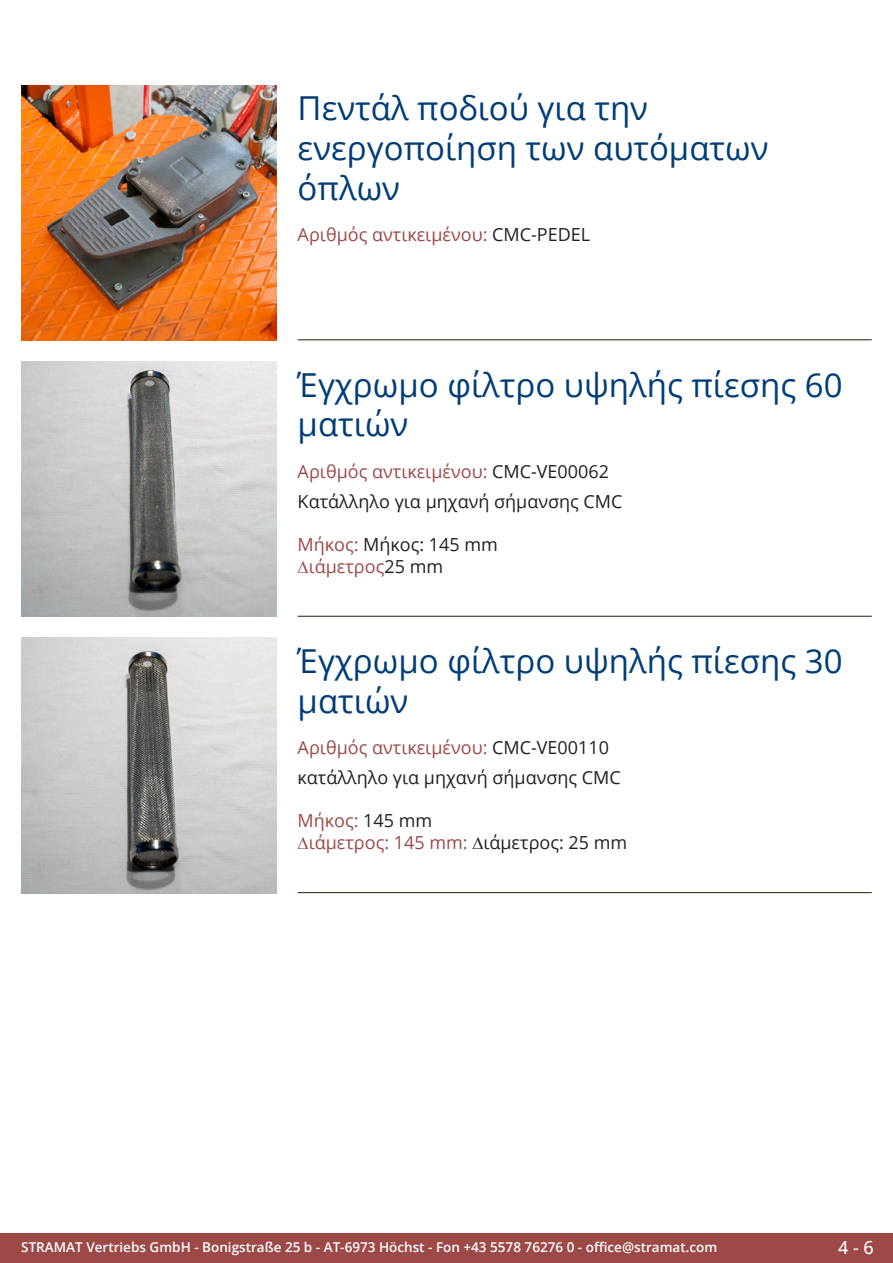
<style>
.page{position:relative;width:893px;height:1263px;background:#fff}
.page>*{position:absolute;margin:0;border:0;box-sizing:border-box;transform-origin:0 0}
.Produkttitel{font:33px/39.6px "Open Sans";color:#003d78}
.TechDaten_Überschrif{font:18px "Open Sans";color:#9c4948}
.Beschreibung_Text{font:18px/21.6px "Open Sans";color:#231f20}
.Beschreibung_Text-2{font:18px/21.6px "Open Sans";color:#9c4948}
.t1{font:500 18px "Open Sans";color:#fff}
.t2{font:600 13.5px "Open Sans";color:#fff}
.s1{color:#231f20}
.s2{color:#9c4948}
</style>
<div class="page">
<div style="left:0;top:1233px;width:893px;height:30px;background:#9c4948"></div>
<hr style="left:298px;top:340px;width:574px;height:1px;background:#201d08">
<hr style="left:298px;top:616px;width:574px;height:1px;background:#201d08">
<hr style="left:298px;top:892px;width:574px;height:1px;background:#201d08">
<img style="left:21px;top:85px;width:255px;height:255px">
<img style="left:21px;top:361px;width:255px;height:256px">
<img style="left:21px;top:638px;width:255px;height:255px">
<p class="Produkttitel" style="left:298px;top:88px;width:472px">Πεντάλ ποδιού για την ενεργοποίηση των αυτόματων όπλων</p>
<p class="TechDaten_Überschrif" style="left:298px;top:222px;width:294px">Αριθμός αντικειμένου: <span class="s1">CMC-PEDEL</span></p>
<p class="Produkttitel" style="left:298px;top:364px;width:546px">Έγχρωμο φίλτρο υψηλής πίεσης 60 ματιών</p>
<p class="TechDaten_Überschrif" style="left:298px;top:459px;width:313px">Αριθμός αντικειμένου: <span class="s1">CMC-VE00062</span></p>
<p class="Beschreibung_Text" style="left:298px;top:490px;width:326px">Κατάλληλο για μηχανή σήμανσης CMC</p>
<p class="Beschreibung_Text" style="left:309px;top:533px;width:191px;text-indent:-11px"><span class="s2">Μήκος:</span> Μήκος: 145 mm <span class="s2">ιάμετρος</span>25 mm</p>
<p class="Produkttitel" style="left:298px;top:640px;width:546px">Έγχρωμο φίλτρο υψηλής πίεσης 30 ματιών</p>
<p class="TechDaten_Überschrif" style="left:298px;top:735px;width:313px">Αριθμός αντικειμένου: <span class="s1">CMC-VE00110</span></p>
<p class="Beschreibung_Text" style="left:298px;top:766px;width:325px">κατάλληλο για μηχανή σήμανσης CMC</p>
<p class="Beschreibung_Text-2" style="left:309px;top:810px;width:320px;text-indent:-11px">Μήκος: <span class="s1">145 mm<br></span>ιάμετρος: 145 mm: <span class="s1">ιάμετρος: 25 mm</span></p>
<p class="t2" style="left:21px;top:1238px;width:698px">STRAMAT Vertriebs GmbH - Bonigstraße 25 b - AT-6973 Höchst - Fon +43 5578 76276 0 - office@stramat.com</p>
<p class="t1" style="left:838px;top:1234px;width:37px">4 - 6</p>
</div>
